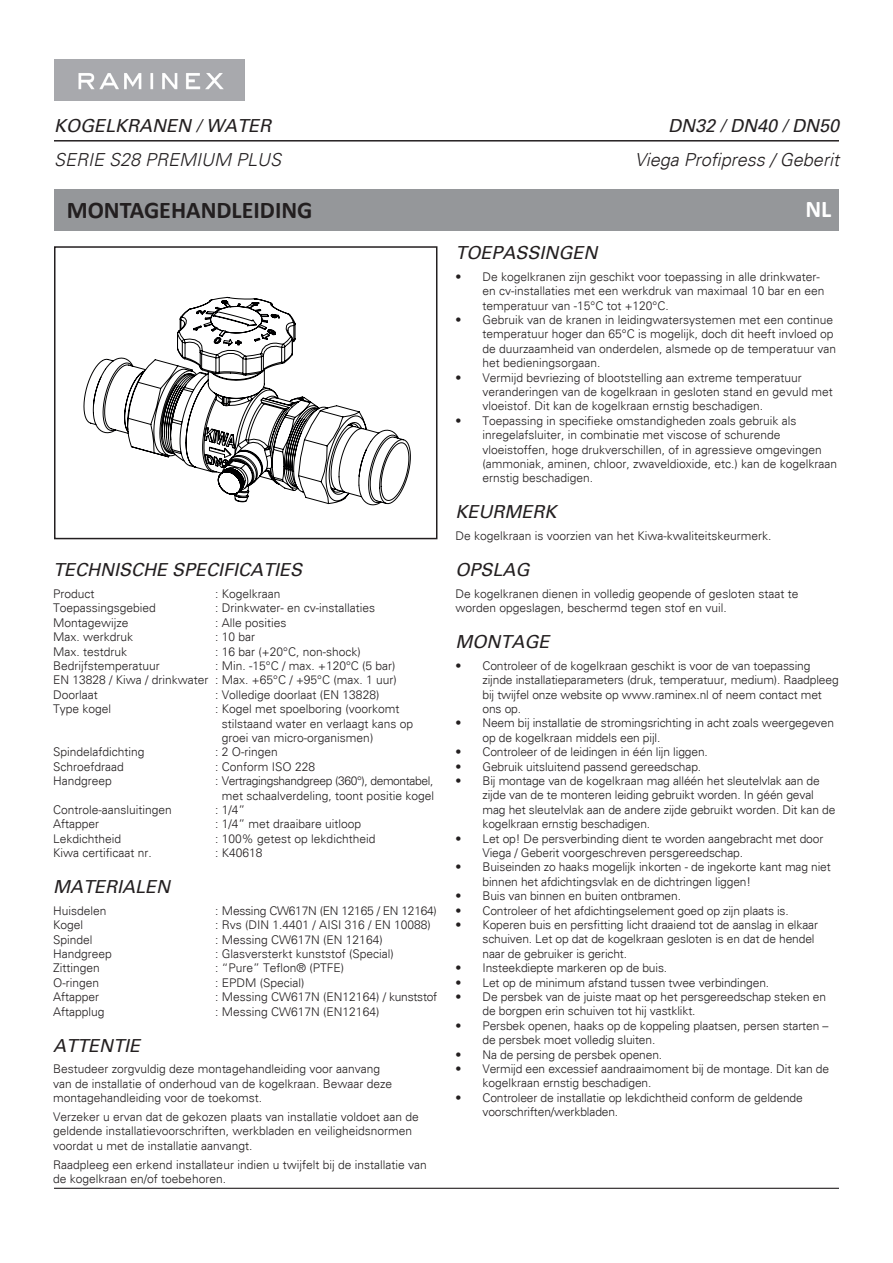
<style>
.page{position:relative;width:893px;height:1263px;background:#fff}
.page>*{position:absolute;margin:0;border:0;box-sizing:border-box;transform-origin:0 0}
.t1{font:700 24px "Calibri";color:#231f20}
.t2{font:700 24px "Calibri";color:#fff}
.t3{font:italic 18px "Univers";color:#231f20}
.t4{font:italic 300 18px "Univers";color:#231f20}
.t5{font:300 12px/14.4px "Univers";color:#231f20}
.t6{font:300 12px "Univers";letter-spacing:-.02em;color:#231f20}
.t7{font:6.75px "Century Gothic";color:#000001}
</style>
<div class="page">
<div style="left:54px;top:190px;width:785px;height:41px;background:#95979a"></div>
<hr style="left:54px;top:1188px;width:785px;height:1px;background:#231f20">
<img style="left:54px;top:60px;width:190px;height:40px">
<hr style="left:54px;top:140px;width:785px;height:1px;background:#231f20">
<svg style="left:83px;top:296px;width:328px;height:210px"></svg>
<div style="left:54px;top:246px;width:383px;height:293px;border:2px solid #231f20"></div>
<h2 class="t3" style="left:54px;top:115px;width:219px">KOGELKRANEN / WATER</h2>
<h2 class="t3" style="left:668px;top:115px;width:173px">DN32 / DN40 / DN50</h2>
<h2 class="t4" style="left:54px;top:149px;width:229px">SERIE S28 PREMIUM PLUS</h2>
<h2 class="t4" style="left:635px;top:149px;width:206px">Viega Profipress / Geberit</h2>
<h1 class="t1" style="left:67px;top:194px;width:247px">MONTAGEHANDLEIDING</h1>
<h1 class="t2" style="left:805px;top:194px;width:27px">NL</h1>
<h2 class="t3" style="left:53px;top:559px;width:251px">TECHNISCHE SPECIFICATIES</h2>
<p class="t5" style="left:53px;top:586px;width:43px">Product</p>
<p class="t5" style="left:215px;top:586px;width:67px">: Kogelkraan</p>
<p class="t5" style="left:53px;top:601px;width:104px">Toepassingsgebied</p>
<p class="t5" style="left:215px;top:601px;width:162px">: Drinkwater- en cv-installaties</p>
<p class="t5" style="left:53px;top:615px;width:77px">Montagewijze</p>
<p class="t5" style="left:215px;top:615px;width:73px">: Alle posities</p>
<p class="t5" style="left:53px;top:630px;width:82px">Max. werkdruk</p>
<p class="t5" style="left:215px;top:630px;width:42px">: 10 bar</p>
<p class="t5" style="left:53px;top:644px;width:76px">Max. testdruk</p>
<p class="t5" style="left:215px;top:644px;width:147px">: 16 bar (+20°C, non-shock)</p>
<p class="t5" style="left:53px;top:658px;width:108px">Bedrijfstemperatuur</p>
<p class="t5" style="left:53px;top:658px;width:345px;text-align:justify;text-indent:162px">: Min. -15°C / max. +120°C (5 bar)<br>EN 13828 / Kiwa / drinkwater : Max. +65°C / +95°C (max. 1 uur)<br>Doorlaat</p>
<p class="t5" style="left:215px;top:687px;width:166px">: Volledige doorlaat (EN 13828)</p>
<p class="t5" style="left:53px;top:702px;width:60px">Type kogel</p>
<p class="t5" style="left:222px;top:702px;width:193px;text-indent:-7px">: Kogel met spoelboring (voorkomt stilstaand water en verlaagt kans op groei van micro-organismen)</p>
<p class="t5" style="left:53px;top:745px;width:93px">Spindelafdichting</p>
<p class="t5" style="left:215px;top:745px;width:64px">: 2 O-ringen</p>
<p class="t5" style="left:53px;top:759px;width:72px">Schroefdraad</p>
<p class="t5" style="left:215px;top:759px;width:102px">: Conform ISO 228</p>
<p class="t5" style="left:53px;top:774px;width:60px">Handgreep</p>
<p class="t5" style="left:215px;top:774px;width:220px;text-align:center">: Vertragingshandgreep (360°), demontabel, met schaalverdeling, toont positie kogel</p>
<p class="t5" style="left:53px;top:802px;width:120px">Controle-aansluitingen</p>
<p class="t5" style="left:215px;top:802px;width:32px">: 1/4”</p>
<p class="t5" style="left:53px;top:817px;width:48px">Aftapper</p>
<p class="t5" style="left:215px;top:817px;width:148px">: 1/4” met draaibare uitloop</p>
<p class="t5" style="left:53px;top:831px;width:70px">Lekdichtheid</p>
<p class="t5" style="left:215px;top:831px;width:162px">: 100% getest op lekdichtheid</p>
<p class="t5" style="left:53px;top:846px;width:100px">Kiwa certificaat nr.</p>
<p class="t5" style="left:215px;top:846px;width:49px">: K40618</p>
<h2 class="t3" style="left:53px;top:876px;width:119px">MATERIALEN</h2>
<p class="t5" style="left:53px;top:903px;width:55px">Huisdelen</p>
<p class="t6" style="left:215px;top:903px;width:223px">: Messing CW617N (EN 12165 / EN 12164)</p>
<p class="t5" style="left:53px;top:918px;width:32px">Kogel</p>
<p class="t5" style="left:215px;top:918px;width:217px">: Rvs (DIN 1.4401 / AISI 316 / EN 10088)</p>
<p class="t5" style="left:53px;top:932px;width:41px">Spindel</p>
<p class="t5" style="left:215px;top:932px;width:169px">: Messing CW617N (EN 12164)</p>
<p class="t5" style="left:53px;top:946px;width:60px">Handgreep</p>
<p class="t5" style="left:215px;top:946px;width:180px">: Glasversterkt kunststof (Special)</p>
<p class="t5" style="left:53px;top:961px;width:48px">Zittingen</p>
<p class="t5" style="left:215px;top:961px;width:130px">: “Pure” Teflon® (PTFE)</p>
<p class="t5" style="left:53px;top:975px;width:48px">O-ringen</p>
<p class="t5" style="left:215px;top:975px;width:91px">: EPDM (Special)</p>
<p class="t5" style="left:53px;top:990px;width:48px">Aftapper</p>
<p class="t5" style="left:215px;top:990px;width:223px">: Messing CW617N (EN12164) / kunststof</p>
<p class="t5" style="left:53px;top:1004px;width:53px">Aftapplug</p>
<p class="t5" style="left:215px;top:1004px;width:166px">: Messing CW617N (EN12164)</p>
<h2 class="t3" style="left:53px;top:1034px;width:88px">ATTENTIE</h2>
<p class="t5" style="left:53px;top:1062px;width:340px">Bestudeer zorgvuldig deze montagehandleiding voor aanvang van de installatie of onderhoud van de kogelkraan. Bewaar deze montagehandleiding voor de toekomst.</p>
<p class="t5" style="left:53px;top:1109px;width:367px">Verzeker u ervan dat de gekozen plaats van installatie voldoet aan de geldende installatievoorschriften, werkbladen en veiligheidsnormen voordat u met de installatie aanvangt.</p>
<p class="t5" style="left:53px;top:1157px;width:375px">Raadpleeg een erkend installateur indien u twijfelt bij de installatie van de kogelkraan en/of toebehoren.</p>
<h2 class="t3" style="left:455px;top:242px;width:144px">TOEPASSINGEN</h2>
<p class="t5" style="left:482px;top:269px;width:344px;text-indent:-27px">• De kogelkranen zijn geschikt voor toepassing in alle drinkwater&shy;en cv-installaties met een werkdruk van maximaal 10 bar en een temperatuur van -15°C tot +120°C.</p>
<p class="t5" style="left:482px;top:313px;width:355px;text-indent:-27px">• Gebruik van de kranen in leidingwatersystemen met een continue temperatuur hoger dan 65°C is mogelijk, doch dit heeft invloed op de duurzaamheid van onderdelen, alsmede op de temperatuur van het bedieningsorgaan.</p>
<p class="t5" style="left:482px;top:370px;width:352px;text-indent:-27px">• Vermijd bevriezing of blootstelling aan extreme temperatuur veranderingen van de kogelkraan in gesloten stand en gevuld met vloeistof. Dit kan de kogelkraan ernstig beschadigen.</p>
<p class="t5" style="left:482px;top:413px;width:356px;text-indent:-27px">• Toepassing in specifieke omstandigheden zoals gebruik als inregelafsluiter, in combinatie met viscose of schurende vloeistoffen, hoge drukverschillen, of in agressieve omgevingen (ammoniak, aminen, chloor, zwaveldioxide, etc.) kan de kogelkraan ernstig beschadigen.</p>
<h2 class="t3" style="left:455px;top:501px;width:51px">KEURMERK</h2>
<p class="t5" style="left:455px;top:529px;width:318px">De kogelkraan is voorzien van het Kiwa-kwaliteitskeurmerk.</p>
<h2 class="t3" style="left:455px;top:559px;width:76px">OPSLAG</h2>
<p class="t5" style="left:455px;top:586px;width:344px">De kogelkranen dienen in volledig geopende of gesloten staat te worden opgeslagen, beschermd tegen stof en vuil.</p>
<h2 class="t3" style="left:455px;top:631px;width:95px">MONTAGE</h2>
<p class="t5" style="left:482px;top:658px;width:358px;text-indent:-27px">• Controleer of de kogelkraan geschikt is voor de van toepassing zijnde installatieparameters (druk, temperatuur, medium). Raadpleeg bij twijfel onze website op www.raminex.nl of neem contact met ons op.</p>
<p class="t5" style="left:482px;top:716px;width:353px;text-indent:-27px">• Neem bij installatie de stromingsrichting in acht zoals weergegeven op de kogelkraan middels een pijl.</p>
<p class="t5" style="left:455px;top:745px;width:254px">• Controleer of de leidingen in één lijn liggen.</p>
<p class="t5" style="left:455px;top:759px;width:247px">• Gebruik uitsluitend passend gereedschap.</p>
<p class="t5" style="left:482px;top:773px;width:354px;text-indent:-27px">• Bij montage van de kogelkraan mag alléén het sleutelvlak aan de zijde van de te monteren leiding gebruikt worden. In géén geval mag het sleutelvlak aan de andere zijde gebruikt worden. Dit kan de kogelkraan ernstig beschadigen.</p>
<p class="t5" style="left:482px;top:831px;width:342px;text-indent:-27px">• Let op! De persverbinding dient te worden aangebracht met door<br>Viega / Geberit voorgeschreven persgereedschap.</p>
<p class="t5" style="left:482px;top:860px;width:350px;text-indent:-27px">• Buiseinden zo haaks mogelijk inkorten - de ingekorte kant mag niet binnen het afdichtingsvlak en de dichtringen liggen!</p>
<p class="t5" style="left:455px;top:889px;width:227px">• Buis van binnen en buiten ontbramen.</p>
<p class="t5" style="left:455px;top:903px;width:335px">• Controleer of het afdichtingselement goed op zijn plaats is.</p>
<p class="t5" style="left:482px;top:917px;width:337px;text-indent:-27px">• Koperen buis en persfitting licht draaiend tot de aanslag in elkaar schuiven. Let op dat de kogelkraan gesloten is en dat de hendel naar de gebruiker is gericht.</p>
<p class="t5" style="left:455px;top:961px;width:213px">• Insteekdiepte markeren op de buis.</p>
<p class="t5" style="left:455px;top:975px;width:315px">• Let op de minimum afstand tussen twee verbindingen.</p>
<p class="t5" style="left:482px;top:989px;width:345px;text-indent:-27px">• De persbek van de juiste maat op het persgereedschap steken en de borgpen erin schuiven tot hij vastklikt.</p>
<p class="t5" style="left:482px;top:1018px;width:347px;text-indent:-27px">• Persbek openen, haaks op de koppeling plaatsen, persen starten – de persbek moet volledig sluiten.</p>
<p class="t5" style="left:455px;top:1047px;width:208px">• Na de persing de persbek openen.</p>
<p class="t5" style="left:482px;top:1061px;width:348px;text-indent:-27px">• Vermijd een excessief aandraaimoment bij de montage. Dit kan de kogelkraan ernstig beschadigen.</p>
<p class="t5" style="left:482px;top:1090px;width:322px;text-indent:-27px">• Controleer de installatie op lekdichtheid conform de geldende voorschriften/werkbladen.</p>
<p class="t7" style="left:789px;top:594px;width:21px">NAME</p>
</div>
